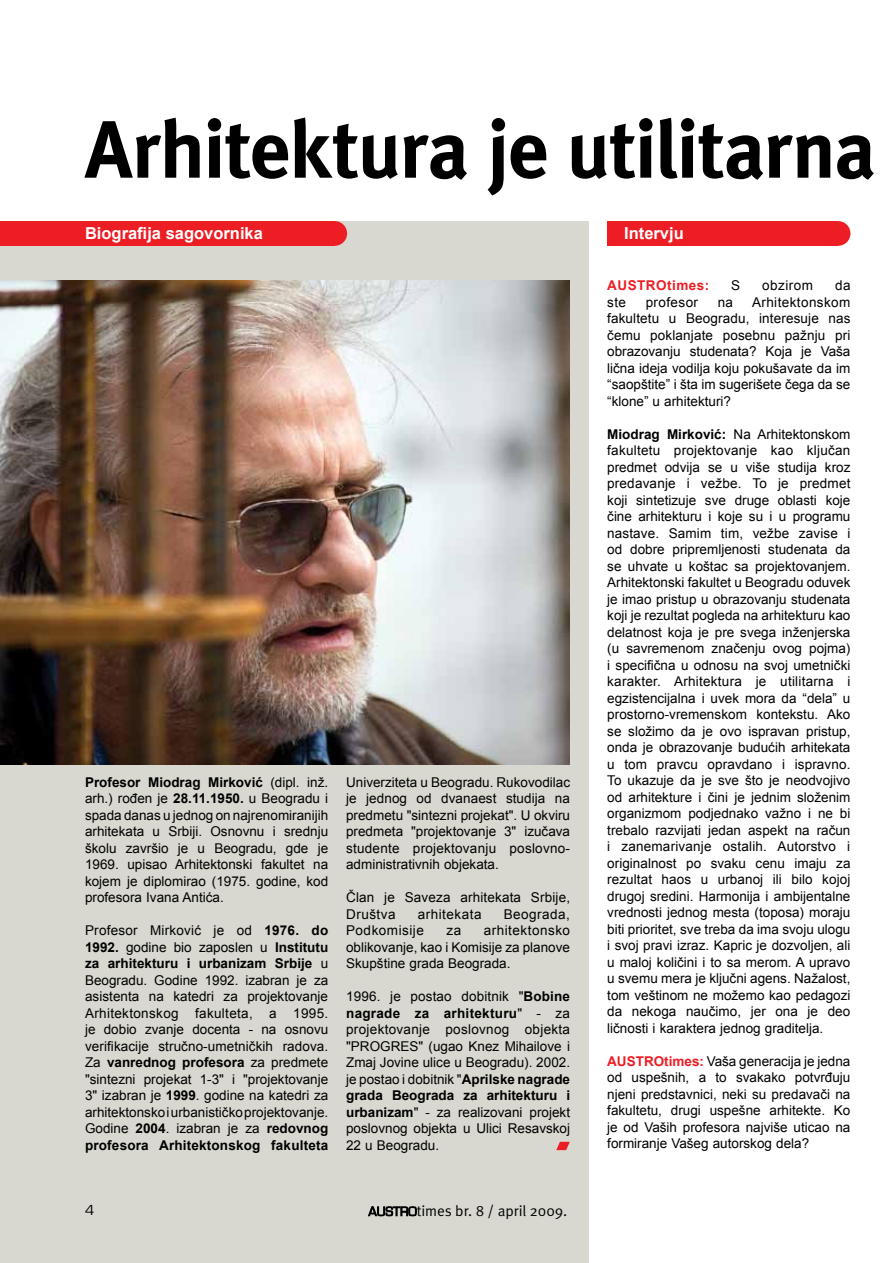
<style>
.page{position:relative;width:893px;height:1263px;background:#fff}
.page>*{position:absolute;margin:0;border:0;box-sizing:border-box;transform-origin:0 0}
.t1{font:700 81px "Meta";letter-spacing:-.02em;color:#000}
.t2{font:700 16.5px "Arial";color:#fff}
.t3{font:15px "Meta Normal";color:#000}
.t4{font:15px "Eurostile";color:#000}
.t5{font:13.5px/16.5px "Arial";color:#000;text-align:justify}
.t6{font:13.5px "Arial";letter-spacing:.035em;color:#000}
.t7{font:700 13.5px "Arial";letter-spacing:.035em;color:#ee1c24}
.t8{font:13.5px "Arial";letter-spacing:.03em;color:#000}
.s1{font-weight:700}
.s2{font-family:"Eurostile";font-size:13.5px}
.s3{font-weight:700;color:#ee1c24}
</style>
<div class="page">
<div style="left:0;top:221px;width:589px;height:1042px;background:#d8d8d0"></div>
<img style="left:0;top:281px;width:570px;height:483px">
<svg style="left:556px;top:1142px;width:14px;height:8px"></svg>
<div style="left:322px;top:221px;width:25px;height:25px;background:#ed1d24;border-radius:50%"></div>
<div style="left:0;top:221px;width:335px;height:25px;background:#ed1d24"></div>
<div style="left:826px;top:221px;width:24px;height:25px;background:#ed1d24;border-radius:50%"></div>
<div style="left:607px;top:221px;width:231px;height:25px;background:#ed1d24"></div>
<h1 class="t1" style="left:85px;top:101px;width:792px">Arhitektura je utilitarna</h1>
<p class="t2" style="left:624px;top:223px;width:61px">Intervju</p>
<p class="t2" style="left:85px;top:223px;width:179px">Biografija sagovornika</p>
<p class="t5" style="left:85px;top:774px;width:245px"><span class="s1">Profesor Miodrag Mirković</span> (dipl. inž. arh.) rođen je <span class="s1">28.11.1950.</span> u Beogradu i spada danas u jednog on najrenomiranijih arhitekata u Srbiji. Osnovnu i srednju školu završio je u Beogradu, gde je 1969. upisao Arhitektonski fakultet na kojem je diplomirao (1975. godine, kod profesora Ivana Antića.</p>
<p class="t5" style="left:85px;top:922px;width:245px">Profesor Mirković je od <span class="s1">1976. do 1992.</span> godine bio zaposlen u <span class="s1">Institutu za arhitekturu i urbanizam Srbije</span> u Beogradu. Godine 1992. izabran je za asistenta na katedri za projektovanje Arhitektonskog fakulteta, a 1995. je dobio zvanje docenta - na osnovu verifikacije stručno-umetničkih radova.<br>Za <span class="s1">vanrednog profesora</span> za predmete "sintezni projekat 1-3" i "projektovanje 3" izabran je <span class="s1">1999</span>. godine na katedri za arhitektonsko i urbanističko projektovanje.<br>Godine <span class="s1">2004</span>. izabran je za <span class="s1">redovnog profesora Arhitektonskog fakulteta</span></p>
<p class="t5" style="left:346px;top:774px;width:225px">Univerziteta u Beogradu. Rukovodilac je jednog od dvanaest studija na predmetu "sintezni projekat". U okviru predmeta "projektovanje 3" izučava studente projektovanju poslovno&shy;administrativnih objekata.</p>
<p class="t5" style="left:346px;top:889px;width:226px">Član je Saveza arhitekata Srbije,<br>Društva</p>
<p class="t6" style="left:418px;top:905px;width:65px">arhitekata</p>
<p class="t6" style="left:504px;top:905px;width:68px">Beograda,</p>
<p class="t6" style="left:346px;top:921px;width:79px">Podkomisije</p>
<p class="t5" style="left:446px;top:922px;width:16px">za</p>
<p class="t5" style="left:346px;top:922px;width:225px;text-indent:138px">arhitektonsko oblikovanje, kao i Komisije za planove Skupštine grada Beograda.</p>
<p class="t5" style="left:346px;top:988px;width:225px">1996. je postao dobitnik "<span class="s1">Bobine nagrade za arhitekturu</span>" - za projektovanje poslovnog objekta "PROGRES" (ugao Knez Mihailove i Zmaj Jovine ulice u Beogradu). 2002. je postao i dobitnik "<span class="s1">Aprilske nagrade grada Beograda za arhitekturu i urbanizam</span>" - za realizovani projekt poslovnog objekta u Ulici Resavskoj 22 u Beogradu.</p>
<p class="t4" style="left:85px;top:1202px;width:11px">4</p>
<p class="t3" style="left:368px;top:1202px;width:200px"><span class="s2">AUSTRO</span>times br. 8 / april 2009.</p>
<p class="t7" style="left:607px;top:277px;width:104px">AUSTROtimes:</p>
<p class="t5" style="left:731px;top:277px;width:11px">S</p>
<p class="t6" style="left:762px;top:277px;width:52px">obzirom</p>
<p class="t5" style="left:835px;top:277px;width:17px">da</p>
<p class="t5" style="left:607px;top:294px;width:20px">ste</p>
<p class="t8" style="left:646px;top:293px;width:54px">profesor</p>
<p class="t5" style="left:718px;top:294px;width:17px">na</p>
<p class="t5" style="left:607px;top:294px;width:245px;text-indent:145px">Arhitektonskom fakultetu u Beogradu, interesuje nas čemu poklanjate posebnu pažnju pri obrazovanju studenata? Koja je Vaša lična ideja vodilja koju pokušavate da im “saopštite” i šta im sugerišete čega da se “klone” u arhitekturi?</p>
<p class="t5" style="left:607px;top:426px;width:245px"><span class="s1">Miodrag Mirković:</span> Na Arhitektonskom fakultetu projektovanje kao ključan predmet odvija se u više studija kroz predavanje i vežbe. To je predmet koji sintetizuje sve druge oblasti koje čine arhitekturu i koje su i u programu nastave. Samim tim, vežbe zavise i od dobre pripremljenosti studenata da se uhvate u koštac sa projektovanjem.<br>Arhitektonski fakultet u Beogradu oduvek je imao pristup u obrazovanju studenata koji je rezultat pogleda na arhitekturu kao delatnost koja je pre svega inženjerska (u savremenom značenju ovog pojma) i specifična u odnosu na svoj umetnički karakter. Arhitektura je utilitarna i egzistencijalna i uvek mora da “dela” u prostorno-vremenskom kontekstu. Ako se složimo da je ovo ispravan pristup, onda je obrazovanje budućih arhitekata u tom pravcu opravdano i ispravno.<br>To ukazuje da je sve što je neodvojivo od arhitekture i čini je jednim složenim organizmom podjednako važno i ne bi trebalo razvijati jedan aspekt na račun i zanemarivanje ostalih. Autorstvo i originalnost po svaku cenu imaju za rezultat haos u urbanoj ili bilo kojoj drugoj sredini. Harmonija i ambijentalne vrednosti jednog mesta (toposa) moraju biti prioritet, sve treba da ima svoju ulogu i svoj pravi izraz. Kapric je dozvoljen, ali u maloj količini i to sa merom. A upravo u svemu mera je ključni agens. Nažalost, tom veštinom ne možemo kao pedagozi da nekoga naučimo, jer ona je deo ličnosti i karaktera jednog graditelja.</p>
<p class="t5" style="left:607px;top:1053px;width:245px"><span class="s3">AUSTROtimes:</span> Vaša generacija je jedna od uspešnih, a to svakako potvrđuju njeni predstavnici, neki su predavači na fakultetu, drugi uspešne arhitekte. Ko je od Vaših profesora najviše uticao na formiranje Vašeg autorskog dela?</p>
</div>
